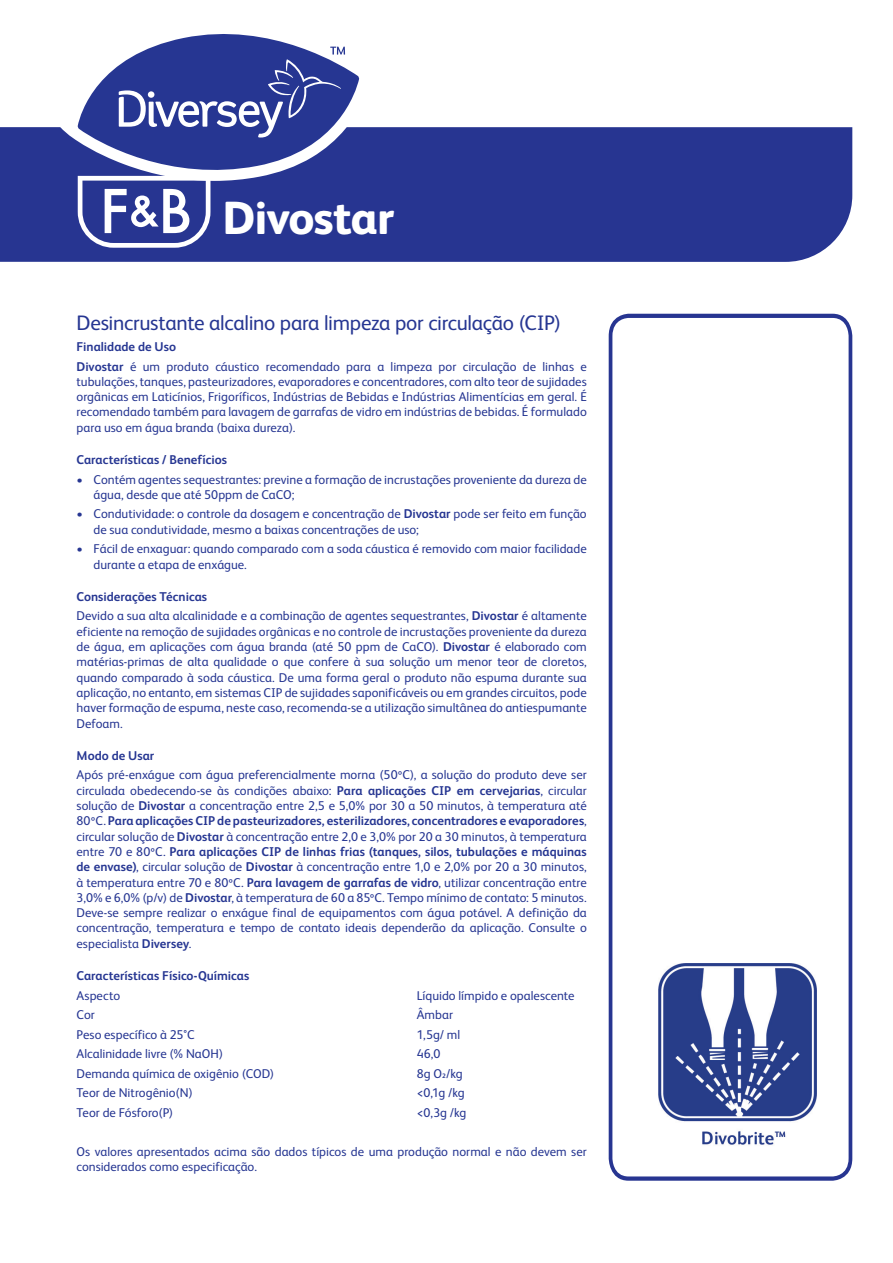
<style>
.page{position:relative;width:893px;height:1263px;background:#fff}
.page>*{position:absolute;margin:0;border:0;box-sizing:border-box;transform-origin:0 0}
.t1{font:800 46.5px "FS Albert Pro";letter-spacing:-.02em;color:#fff}
.Product_Description{font:21px "FS Albert Pro";letter-spacing:-.015em;color:#263692}
.Maintext{font:12.75px/15.3px "FS Albert Pro";color:#263692}
.Subheads{font:700 12.75px "FS Albert Pro";color:#263692}
.s1{font-weight:700}
</style>
<div class="page">
<div style="left:0;top:127px;width:852px;height:135px;background:#273591"></div>
<svg style="left:78px;top:182px;width:132px;height:66px"></svg>
<svg style="left:609px;top:314px;width:243px;height:867px"></svg>
<img style="left:659px;top:963px;width:157px;height:185px">
<svg style="left:58px;top:78px;width:316px;height:103px"></svg>
<svg style="left:78px;top:34px;width:281px;height:148px;fill:#273692"></svg>
<svg style="left:119px;top:47px;width:226px;height:91px;background:#4a58a4"></svg>
<p class="t1" style="left:222px;top:181px;width:173px">Divostar</p>
<p class="Product_Description" style="left:77px;top:308px;width:486px">Desincrustante alcalino para limpeza por circulação (CIP)</p>
<p class="Subheads" style="left:77px;top:338px;width:101px">Finalidade de Uso</p>
<p class="Maintext" style="left:77px;top:357px;width:512px;text-align:justify"><span class="s1">Divostar</span> é um produto cáustico recomendado para a limpeza por circulação de linhas e tubulações, tanques, pasteurizadores, evaporadores e concentradores, com alto teor de sujidades orgânicas em Laticínios, Frigoríficos, Indústrias de Bebidas e Indústrias Alimentícias em geral. É recomendado também para lavagem de garrafas de vidro em indústrias de bebidas. É formulado para uso em água branda (baixa dureza).</p>
<p class="Subheads" style="left:77px;top:451px;width:152px">Características / Benefícios</p>
<p class="Maintext" style="left:94px;top:471px;width:495px;text-indent:-17px">• Contém agentes sequestrantes: previne a formação de incrustações proveniente da dureza de água, desde que até 50ppm de CaCO;</p>
<p class="Maintext" style="left:94px;top:505px;width:495px;text-indent:-17px">• Condutividade: o controle da dosagem e concentração de <span class="s1">Divostar</span> pode ser feito em função de sua condutividade, mesmo a baixas concentrações de uso;</p>
<p class="Maintext" style="left:94px;top:540px;width:495px;text-indent:-17px">• Fácil de enxaguar: quando comparado com a soda cáustica é removido com maior facilidade durante a etapa de enxágue.</p>
<p class="Subheads" style="left:77px;top:587px;width:132px">Considerações Técnicas</p>
<p class="Maintext" style="left:77px;top:607px;width:512px;text-align:justify">Devido a sua alta alcalinidade e a combinação de agentes sequestrantes, <span class="s1">Divostar</span> é altamente eficiente na remoção de sujidades orgânicas e no controle de incrustações proveniente da dureza de água, em aplicações com água branda (até 50 ppm de CaCO). <span class="s1">Divostar</span> é elaborado com matérias-primas de alta qualidade o que confere à sua solução um menor teor de cloretos, quando comparado à soda cáustica. De uma forma geral o produto não espuma durante sua aplicação, no entanto, em sistemas CIP de sujidades saponificáveis ou em grandes circuitos, pode haver formação de espuma, neste caso, recomenda-se a utilização simultânea do antiespumante Defoam.</p>
<p class="Subheads" style="left:77px;top:746px;width:79px">Modo de Usar</p>
<p class="Maintext" style="left:77px;top:766px;width:512px;text-align:justify">Após pré-enxágue com água preferencialmente morna (50ºC), a solução do produto deve ser circulada obedecendo-se às condições abaixo: <span class="s1">Para aplicações CIP em cervejarias</span>, circular solução de <span class="s1">Divostar</span> a concentração entre 2,5 e 5,0% por 30 a 50 minutos, à temperatura até 80ºC. <span class="s1">Para aplicações CIP de pasteurizadores, esterilizadores, concentradores e evaporadores</span>, circular solução de <span class="s1">Divostar</span> à concentração entre 2,0 e 3,0% por 20 a 30 minutos, à temperatura entre 70 e 80ºC. <span class="s1">Para aplicações CIP de linhas frias (tanques, silos, tubulações e máquinas de envase)</span>, circular solução de <span class="s1">Divostar</span> à concentração entre 1,0 e 2,0% por 20 a 30 minutos, à temperatura entre 70 e 80ºC. <span class="s1">Para lavagem de garrafas de vidro</span>, utilizar concentração entre 3,0% e 6,0% (p/v) de <span class="s1">Divostar</span>, à temperatura de 60 a 85ºC. Tempo mínimo de contato: 5 minutos.<br>Deve-se sempre realizar o enxágue final de equipamentos com água potável. A definição da concentração, temperatura e tempo de contato ideais dependerão da aplicação. Consulte o especialista <span class="s1">Diversey</span>.</p>
<p class="Subheads" style="left:77px;top:967px;width:174px">Características Físico-Químicas</p>
<p class="Maintext" style="left:77px;top:987px;width:45px">Aspecto</p>
<p class="Maintext" style="left:417px;top:987px;width:159px">Líquido límpido e opalescente</p>
<p class="Maintext" style="left:77px;top:1006px;width:20px">Cor</p>
<p class="Maintext" style="left:417px;top:1006px;width:38px">Âmbar</p>
<p class="Maintext" style="left:77px;top:1026px;width:120px">Peso específico à 25°C</p>
<p class="Maintext" style="left:417px;top:1026px;width:45px">1,5g/ ml</p>
<p class="Maintext" style="left:77px;top:1045px;width:148px">Alcalinidade livre (% NaOH)</p>
<p class="Maintext" style="left:417px;top:1045px;width:25px">46,0</p>
<p class="Maintext" style="left:77px;top:1065px;width:199px">Demanda química de oxigênio (COD)</p>
<p class="Maintext" style="left:417px;top:1065px;width:48px">8g O2/kg</p>
<p class="Maintext" style="left:77px;top:1084px;width:118px">Teor de Nitrogênio(N)</p>
<p class="Maintext" style="left:417px;top:1084px;width:49px">&lt;0,1g /kg</p>
<p class="Maintext" style="left:77px;top:1104px;width:98px">Teor de Fósforo(P)</p>
<p class="Maintext" style="left:417px;top:1104px;width:51px">&lt;0,3g /kg</p>
<p class="Maintext" style="left:77px;top:1143px;width:512px">Os valores apresentados acima são dados típicos de uma produção normal e não devem ser considerados como especificação.</p>
</div>
